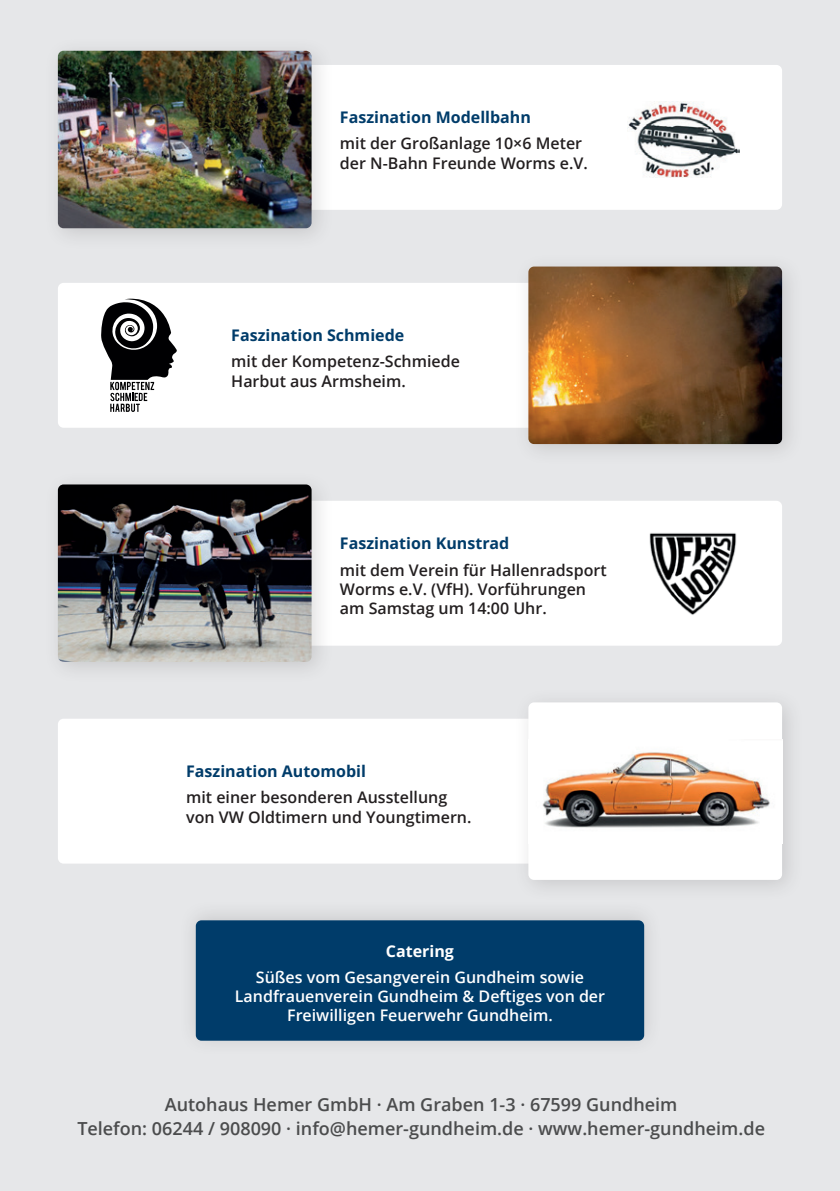
<style>
.page{position:relative;width:840px;height:1191px;background:#fff}
.page>*{position:absolute;margin:0;border:0;box-sizing:border-box;transform-origin:0 0}
.t1{font:600 18px/24px "Open Sans";color:#4b4c4d;text-align:center}
.t2{font:600 16px/19.2px "Open Sans";color:#231f20}
.t3{font:600 16px/19.2px "Open Sans";color:#fff;text-align:center}
.t4{font:700 16px "Open Sans";color:#003c6a}
.t5{font:700 16px "Open Sans";color:#fff}
</style>
<div class="page">
<div style="left:0;top:0;width:839px;height:1191px;background:#e6e7e9"></div>
<div style="left:86px;top:65px;width:695px;height:145px;background:#fff;border-radius:6px"></div>
<div style="left:58px;top:283px;width:695px;height:145px;background:#fff;border-radius:6px"></div>
<div style="left:86px;top:501px;width:695px;height:144px;background:#fff;border-radius:6px"></div>
<div style="left:58px;top:718px;width:695px;height:145px;background:#fff;border-radius:6px"></div>
<div style="left:177px;top:898px;width:486px;height:159px;background:#e1e2e4"></div>
<div style="left:196px;top:920px;width:447px;height:120px;background:#003c6a;border-radius:6px"></div>
<div style="left:43px;top:36px;width:291px;height:215px;background:#231f20;opacity:.15"></div>
<img style="left:58px;top:51px;width:253px;height:177px">
<div style="left:513px;top:251px;width:291px;height:216px;background:#231f20;opacity:.15"></div>
<img style="left:528px;top:266px;width:253px;height:178px">
<div style="left:43px;top:469px;width:291px;height:215px;background:#231f20;opacity:.15"></div>
<img style="left:58px;top:484px;width:253px;height:178px">
<div style="left:513px;top:687px;width:291px;height:215px;background:#231f20;opacity:.15"></div>
<div style="left:528px;top:702px;width:253px;height:178px;background:#fff;border-radius:6px"></div>
<img style="left:542px;top:752px;width:228px;height:76px">
<img style="left:627px;top:102px;width:112px;height:75px">
<svg style="left:101px;top:299px;width:76px;height:113px"></svg>
<img style="left:649px;top:533px;width:88px;height:82px">
<p class="t4" style="left:340px;top:106px;width:192px">Faszination Modellbahn</p>
<p class="t2" style="left:340px;top:134px;width:249px">mit der Großanlage 10×6 Meter der N-Bahn Freunde Worms e.V.</p>
<p class="t4" style="left:231px;top:324px;width:174px">Faszination Schmiede</p>
<p class="t2" style="left:231px;top:352px;width:230px">mit der Kompetenz-Schmiede<br>Harbut aus Armsheim.</p>
<p class="t4" style="left:340px;top:532px;width:171px">Faszination Kunstrad</p>
<p class="t2" style="left:340px;top:560px;width:268px">mit dem Verein für Hallenradsport<br>Worms e.V. (VfH). Vorführungen am Samstag um 14:00 Uhr.</p>
<p class="t4" style="left:186px;top:760px;width:181px">Faszination Automobil</p>
<p class="t2" style="left:186px;top:787px;width:287px">mit einer besonderen Ausstellung von VW Oldtimern und Youngtimern.</p>
<p class="t5" style="left:386px;top:940px;width:69px">Catering</p>
<p class="t3" style="left:235px;top:967px;width:371px">Süßes vom Gesangverein Gundheim sowie<br>Landfrauenverein Gundheim &amp; Deftiges von der<br>Freiwilligen Feuerwehr Gundheim.</p>
<p class="t1" style="left:77px;top:1092px;width:688px">Autohaus Hemer GmbH · Am Graben 1-3 · 67599 Gundheim<br>Telefon: 06244 / 908090 · info@hemer-gundheim.de · www.hemer-gundheim.de</p>
</div>
